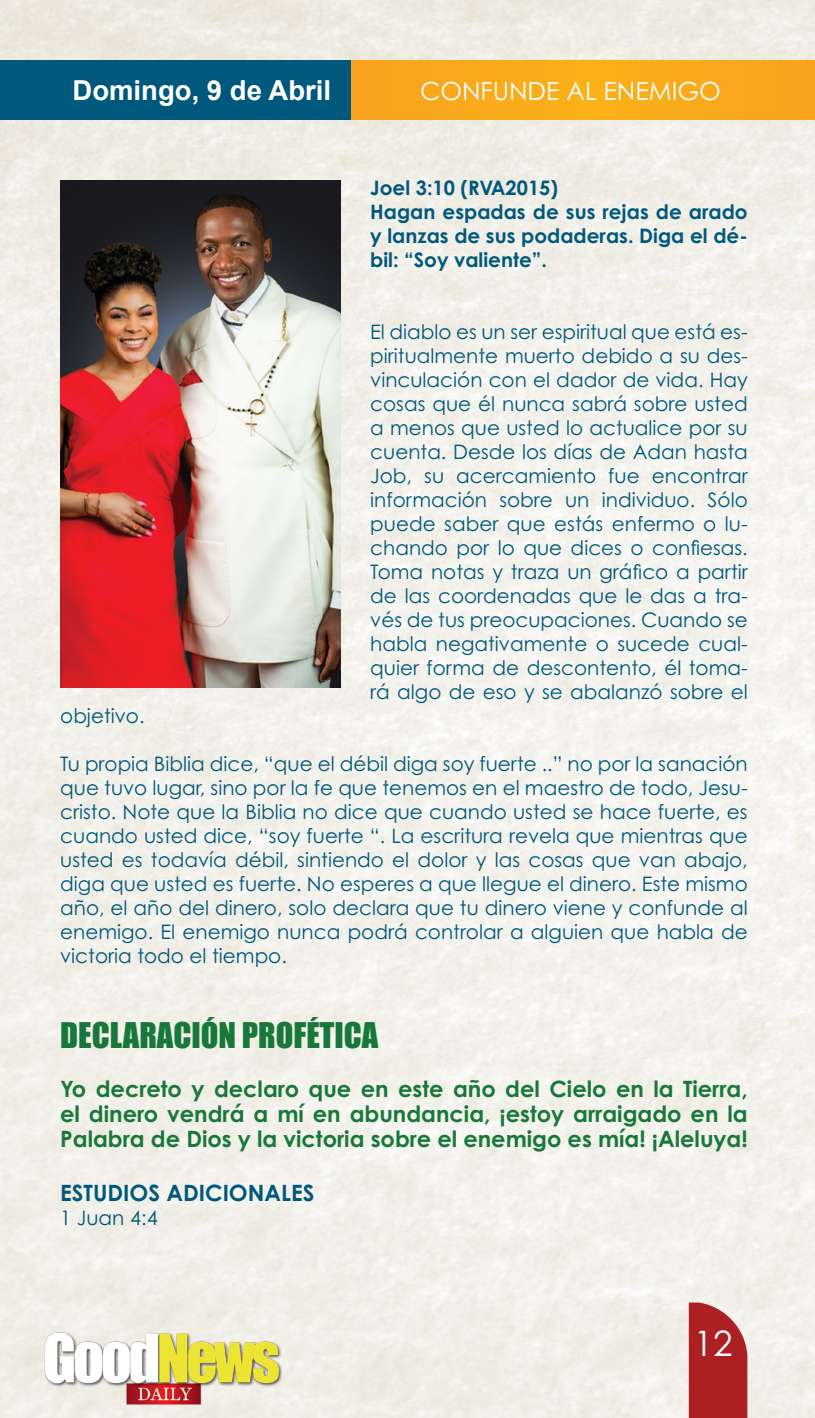
<style>
.page{position:relative;width:815px;height:1418px;background:#fff}
.page>*{position:absolute;margin:0;border:0;box-sizing:border-box;transform-origin:0 0}
.t1{font:35px "Century Gothic Pro";color:#fff}
.t2{font:32.5px "Impact";color:#18783c}
.t3{font:700 27.5px "Arial";color:#fff}
.t4{font:25px "Century Gothic Pro";color:#fff}
.t5{font:700 22.5px/25px "Century Gothic Pro";color:#18783c;text-align:justify}
.t6{font:700 22.5px "Century Gothic Pro";color:#00587c}
.t7{font:20px/24px "Century Gothic Pro";color:#00587c;text-align:justify}
.t8{font:700 20px/24px "Century Gothic Pro";color:#00587c;text-align:justify}
</style>
<div class="page">
<img style="left:0;top:0;width:815px;height:1417px">
<div style="left:168px;top:60px;width:647px;height:60px;background:#f9a91c"></div>
<div style="left:0;top:60px;width:351px;height:60px;background:#00587c"></div>
<div style="left:689px;top:1302px;width:58px;height:115px;background:#ac1f22"></div>
<img style="left:39px;top:1330px;width:246px;height:76px">
<img style="left:60px;top:180px;width:280px;height:507px">
<p class="t3" style="left:72px;top:72px;width:260px">Domingo, 9 de Abril</p>
<p class="t4" style="left:420px;top:76px;width:302px">CONFUNDE AL ENEMIGO</p>
<p class="t8" style="left:370px;top:175px;width:189px">Joel 3:10 (RVA2015)</p>
<p class="t8" style="left:370px;top:199px;width:379px">Hagan espadas de sus rejas de arado y lanzas de sus podaderas. Diga el dé&shy;bil: “Soy valiente”.</p>
<p class="t7" style="left:370px;top:319px;width:379px">El diablo es un ser espiritual que está es&shy;piritualmente muerto debido a su des&shy;vinculación con el dador de vida. Hay cosas que él nunca sabrá sobre usted a menos que usted lo actualice por su cuenta. Desde los días de Adan hasta Job, su acercamiento fue encontrar información sobre un individuo. Sólo puede saber que estás enfermo o lu&shy;chando por lo que dices o confiesas.<br>Toma notas y traza un gráfico a partir de las coordenadas que le das a tra&shy;vés de tus preocupaciones. Cuando se habla negativamente o sucede cual&shy;quier forma de descontento, él toma&shy;rá algo de eso y se abalanzó sobre el</p>
<p class="t7" style="left:60px;top:703px;width:86px">objetivo.</p>
<p class="t7" style="left:60px;top:751px;width:689px">Tu propia Biblia dice, “que el débil diga soy fuerte ..” no por la sanación que tuvo lugar, sino por la fe que tenemos en el maestro de todo, Jesu&shy;cristo. Note que la Biblia no dice que cuando usted se hace fuerte, es cuando usted dice, “soy fuerte “. La escritura revela que mientras que usted es todavía débil, sintiendo el dolor y las cosas que van abajo, diga que usted es fuerte. No esperes a que llegue el dinero. Este mismo año, el año del dinero, solo declara que tu dinero viene y confunde al enemigo. El enemigo nunca podrá controlar a alguien que habla de victoria todo el tiempo.</p>
<p class="t2" style="left:60px;top:1009px;width:320px">DECLARACIÓN PROFÉTICA</p>
<p class="t5" style="left:60px;top:1075px;width:689px">Yo decreto y declaro que en este año del Cielo en la Tierra, el dinero vendrá a mí en abundancia, ¡estoy arraigado en la Palabra de Dios y la victoria sobre el enemigo es mía! ¡Aleluya!</p>
<p class="t6" style="left:60px;top:1178px;width:256px">ESTUDIOS ADICIONALES</p>
<p class="t7" style="left:60px;top:1205px;width:99px">1 Juan 4:4</p>
<h1 class="t1" style="left:694px;top:1322px;width:40px">12</h1>
</div>
